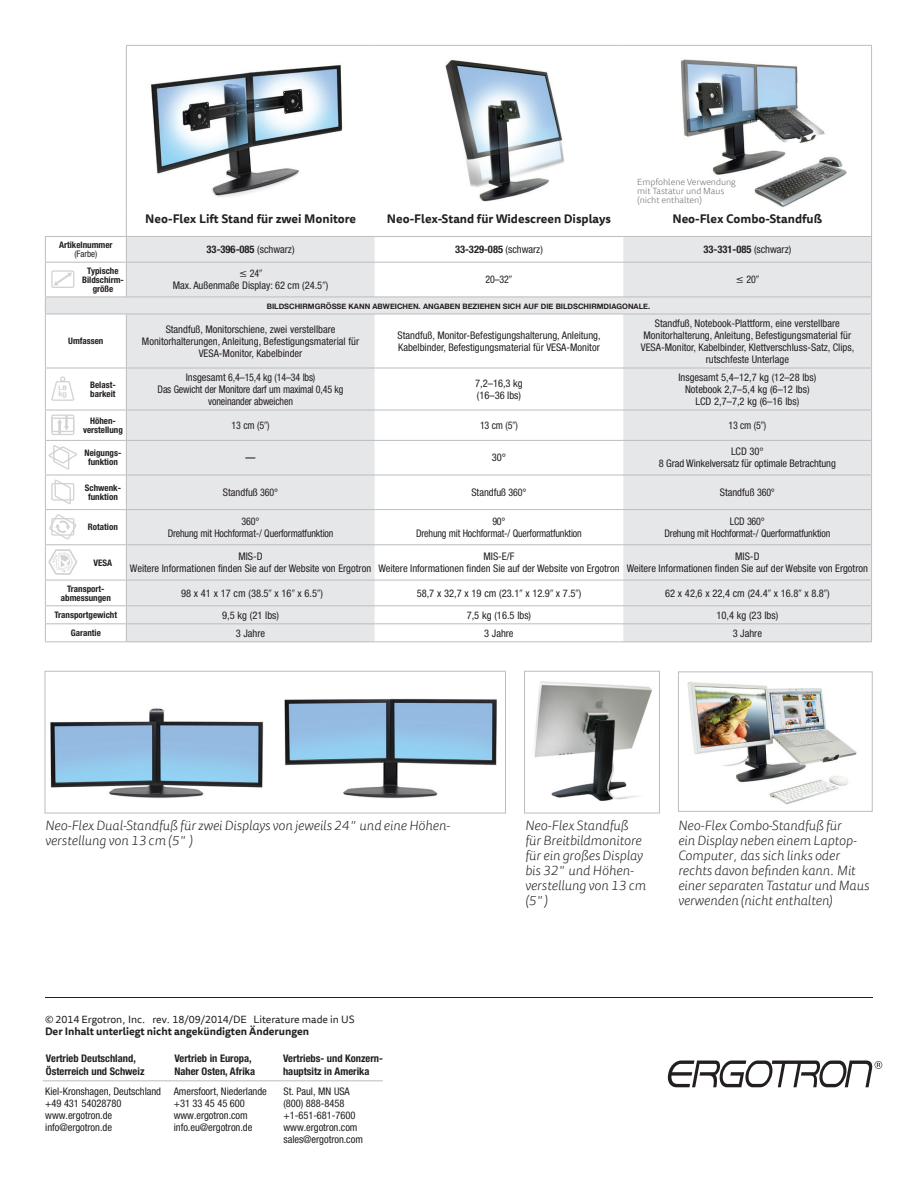
<style>
.page{position:relative;width:918px;height:1188px;background:#fff}
.page>*{position:absolute;margin:0;border:0;box-sizing:border-box;transform-origin:0 0}
.t1{font:italic 300 13.5px/15px "Tisa Sans Offc";color:#231f20}
.t2{font:700 12px "Tisa Sans Offc";color:#231f20}
.t3{font:condensed 10.5px/12px "Helvetica Neue";color:#231f20;text-align:center}
.t4{font:condensed 10.5px/12px "Helvetica Neue";color:#231f20;text-align:center;scale:.95 1}
.t5{font:700 condensed 10.5px/12.6px "Helvetica Neue";color:#231f20}
.t6{font:10.5px "Tisa Sans Offc";letter-spacing:-.005em;color:#231f20}
.t7{font:700 10.5px "Tisa Sans Offc";letter-spacing:-.005em;color:#231f20}
.t8{font:500 condensed 10.5px "Helvetica Neue";color:#231f20;scale:.95 1}
.t9{font:700 condensed 9px/9px "Helvetica Neue";color:#231f20;text-align:center}
.t10{font:300 9px/9px "Tisa Sans Offc";letter-spacing:-.01em;color:#6c6d70}
.t11{font:condensed 9px "Helvetica Neue";color:#231f20}
.t12{font:700 7.5px "Helvetica Neue";color:#231f20}
.s1{font-weight:400}
</style>
<div class="page">
<svg style="left:668px;top:1061px;width:214px;height:26px"></svg>
<hr style="left:126px;top:45px;width:249px;height:1px;background:#bcbdc0">
<hr style="left:126px;top:46px;width:1px;height:168px;background:#bcbdc0">
<hr style="left:375px;top:45px;width:248px;height:1px;background:#bcbdc0">
<hr style="left:623px;top:45px;width:249px;height:1px;background:#bcbdc0">
<hr style="left:871px;top:46px;width:1px;height:168px;background:#bcbdc0">
<img style="left:151px;top:65px;width:192px;height:132px">
<img style="left:445px;top:60px;width:119px;height:142px">
<img style="left:680px;top:59px;width:167px;height:149px">
<hr style="left:43px;top:1080px;width:260px;height:1px;background:#bbbcbe">
<hr style="left:303px;top:1080px;width:80px;height:1px;background:#bbbcbe">
<hr style="left:45px;top:997px;width:828px;height:1px;background:#231f20">
<img style="left:50px;top:698px;width:447px;height:101px">
<div style="left:45px;top:671px;width:461px;height:142px;border:1px solid #bcbdc0"></div>
<img style="left:533px;top:681px;width:119px;height:120px">
<div style="left:524px;top:671px;width:136px;height:142px;border:1px solid #bcbdc0"></div>
<img style="left:687px;top:682px;width:170px;height:123px">
<div style="left:678px;top:671px;width:195px;height:141px;border:1px solid #bcbdc0"></div>
<svg style="left:45px;top:214px;width:827px;height:428px"></svg>
<p class="t10" style="left:637px;top:178px;width:100px">Empfohlene Verwendung mit Tastatur und Maus (nicht enthalten)</p>
<p class="t2" style="left:145px;top:211px;width:212px">Neo-Flex Lift Stand für zwei Monitore</p>
<p class="t2" style="left:387px;top:211px;width:226px">Neo-Flex-Stand für Widescreen Displays</p>
<p class="t2" style="left:672px;top:211px;width:151px">Neo-Flex Combo-Standfuß</p>
<p class="t9" style="left:59px;top:240px;width:55px">Artikelnummer</p>
<p class="t11" style="left:74px;top:249px;width:24px">(Farbe)</p>
<p class="t5" style="left:207px;top:243px;width:89px">33-396-085 <span class="s1">(schwarz)</span></p>
<p class="t5" style="left:455px;top:243px;width:89px">33-329-085 <span class="s1">(schwarz)</span></p>
<p class="t5" style="left:703px;top:243px;width:89px">33-331-085 <span class="s1">(schwarz)</span></p>
<p class="t9" style="left:82px;top:266px;width:43px">Typische<br>Bildschirm&shy;größe</p>
<p class="t4" style="left:173px;top:268px;width:165px;text-align:left;text-indent:77px">24<br>Max. Außenmaße Display: 62 cm (24.5 )</p>
<p class="t4" style="left:486px;top:274px;width:26px">20–32</p>
<p class="t4" style="left:747px;top:274px;width:11px">20</p>
<p class="t12" style="left:267px;top:300px;width:385px">BILDSCHIRMGRÖSSE KANN ABWEICHEN. ANGABEN BEZIEHEN SICH AUF DIE BILDSCHIRMDIAGONALE.</p>
<p class="t9" style="left:68px;top:336px;width:37px">Umfassen</p>
<p class="t3" style="left:641px;top:317px;width:215px">Standfuß, Notebook-Plattform, eine verstellbare Monitorhalterung, Anleitung, Befestigungsmaterial für VESA-Monitor, Kabelbinder, Klettverschluss-Satz, Clips, rutschfeste Unterlage</p>
<p class="t3" style="left:142px;top:323px;width:219px">Standfuß, Monitorschiene, zwei verstellbare<br>Monitorhalterungen, Anleitung, Befestigungsmaterial für<br>VESA-Monitor, Kabelbinder</p>
<p class="t3" style="left:398px;top:329px;width:205px;text-align:left">Standfuß, Monitor-Befestigungshalterung, Anleitung,<br>Kabelbinder, Befestigungsmaterial für VESA-Monitor</p>
<p class="t9" style="left:90px;top:380px;width:27px;text-align:left">Belast&shy;barkeit</p>
<p class="t3" style="left:158px;top:371px;width:187px">Insgesamt 6,4–15,4 kg (14–34 lbs)<br>Das Gewicht der Monitore darf um maximal 0,45 kg voneinander abweichen</p>
<p class="t3" style="left:475px;top:377px;width:49px;text-align:left">7,2–16,3 kg (16–36 lbs)</p>
<p class="t3" style="left:678px;top:371px;width:139px">Insgesamt 5,4–12,7 kg (12–28 lbs)<br>Notebook 2,7–5,4 kg (6–12 lbs)<br>LCD 2,7–7,2 kg (6–16 lbs)</p>
<p class="t9" style="left:83px;top:416px;width:41px">Höhen&shy;verstellung</p>
<p class="t4" style="left:232px;top:419px;width:41px">13 cm (5 )</p>
<p class="t4" style="left:480px;top:419px;width:41px">13 cm (5 )</p>
<p class="t4" style="left:728px;top:419px;width:41px">13 cm (5 )</p>
<p class="t9" style="left:85px;top:449px;width:38px">Neigungs&shy;funktion</p>
<p class="t8" style="left:246px;top:451px;width:12px">—</p>
<p class="t3" style="left:492px;top:452px;width:16px">30°</p>
<p class="t3" style="left:659px;top:446px;width:179px">LCD 30°<br>8 Grad Winkelversatz für optimale Betrachtung</p>
<p class="t9" style="left:85px;top:483px;width:38px">Schwenk&shy;funktion</p>
<p class="t3" style="left:223px;top:486px;width:57px">Standfuß 360°</p>
<p class="t3" style="left:471px;top:486px;width:57px">Standfuß 360°</p>
<p class="t3" style="left:720px;top:486px;width:57px">Standfuß 360°</p>
<p class="t9" style="left:88px;top:522px;width:31px">Rotation</p>
<p class="t4" style="left:168px;top:515px;width:176px">360°<br>Drehung mit Hochformat-/ Querformatfunktion</p>
<p class="t4" style="left:416px;top:515px;width:176px">90°<br>Drehung mit Hochformat-/ Querformatfunktion</p>
<p class="t4" style="left:664px;top:515px;width:176px">LCD 360°<br>Drehung mit Hochformat-/ Querformatfunktion</p>
<p class="t9" style="left:94px;top:558px;width:20px">VESA</p>
<p class="t3" style="left:130px;top:550px;width:243px">MIS-D<br>Weitere Informationen finden Sie auf der Website von Ergotron</p>
<p class="t3" style="left:378px;top:550px;width:243px">MIS-E/F<br>Weitere Informationen finden Sie auf der Website von Ergotron</p>
<p class="t3" style="left:627px;top:550px;width:243px">MIS-D<br>Weitere Informationen finden Sie auf der Website von Ergotron</p>
<p class="t9" style="left:61px;top:584px;width:51px">Transport&shy;abmessungen</p>
<p class="t3" style="left:181px;top:587px;width:143px">98 x 41 x 17 cm (38.5 x 16 x 6.5 )</p>
<p class="t3" style="left:417px;top:587px;width:166px">58,7 x 32,7 x 19 cm (23.1 x 12.9 x 7.5 )</p>
<p class="t3" style="left:665px;top:587px;width:166px">62 x 42,6 x 22,4 cm (24.4 x 16.8 x 8.8 )</p>
<p class="t9" style="left:55px;top:610px;width:64px">Transportgewicht</p>
<p class="t3" style="left:222px;top:609px;width:58px">9,5 kg (21 lbs)</p>
<p class="t3" style="left:467px;top:609px;width:66px">7,5 kg (16.5 lbs)</p>
<p class="t3" style="left:716px;top:609px;width:63px">10,4 kg (23 lbs)</p>
<p class="t9" style="left:71px;top:628px;width:32px">Garantie</p>
<p class="t3" style="left:236px;top:627px;width:31px">3 Jahre</p>
<p class="t3" style="left:484px;top:627px;width:31px">3 Jahre</p>
<p class="t3" style="left:733px;top:627px;width:31px">3 Jahre</p>
<p class="t1" style="left:45px;top:819px;width:407px">Neo-Flex Dual-Standfuß für zwei Displays von jeweils 24" und eine Höhen&shy;verstellung von 13 cm (5" )</p>
<p class="t1" style="left:525px;top:819px;width:122px">Neo-Flex Standfuß für Breitbildmonitore für ein großes Display bis 32" und Höhen&shy;verstellung von 13 cm (5")</p>
<p class="t1" style="left:678px;top:819px;width:193px">Neo-Flex Combo-Standfuß für<br>ein Display neben einem Laptop-<br>Computer, das sich links oder rechts davon befinden kann. Mit einer separaten Tastatur und Maus verwenden (nicht enthalten)</p>
<p class="t6" style="left:45px;top:1013px;width:311px">© 2014 Ergotron, Inc. rev. 18/09/2014/DE Literature made in US</p>
<p class="t7" style="left:45px;top:1025px;width:266px">Der Inhalt unterliegt nicht angekündigten Änderungen</p>
<p class="t5" style="left:46px;top:1052px;width:100px">Vertrieb Deutschland,<br>Österreich und Schweiz</p>
<p class="t3" style="left:45px;top:1085px;width:117px;text-align:left">Kiel-Kronshagen, Deutschland +49 431 54028780 www.ergotron.de info@ergotron.de</p>
<p class="t5" style="left:174px;top:1052px;width:82px">Vertrieb in Europa,<br>Naher Osten, Afrika</p>
<p class="t5" style="left:283px;top:1052px;width:102px">Vertriebs- und Konzern&shy;hauptsitz in Amerika</p>
<p class="t3" style="left:174px;top:1085px;width:95px;text-align:left">Amersfoort, Niederlande +31 33 45 45 600 www.ergotron.com info.eu@ergotron.de</p>
<p class="t3" style="left:284px;top:1085px;width:81px;text-align:left">St. Paul, MN USA (800) 888-8458 +1-651-681-7600 www.ergotron.com sales@ergotron.com</p>
</div>
